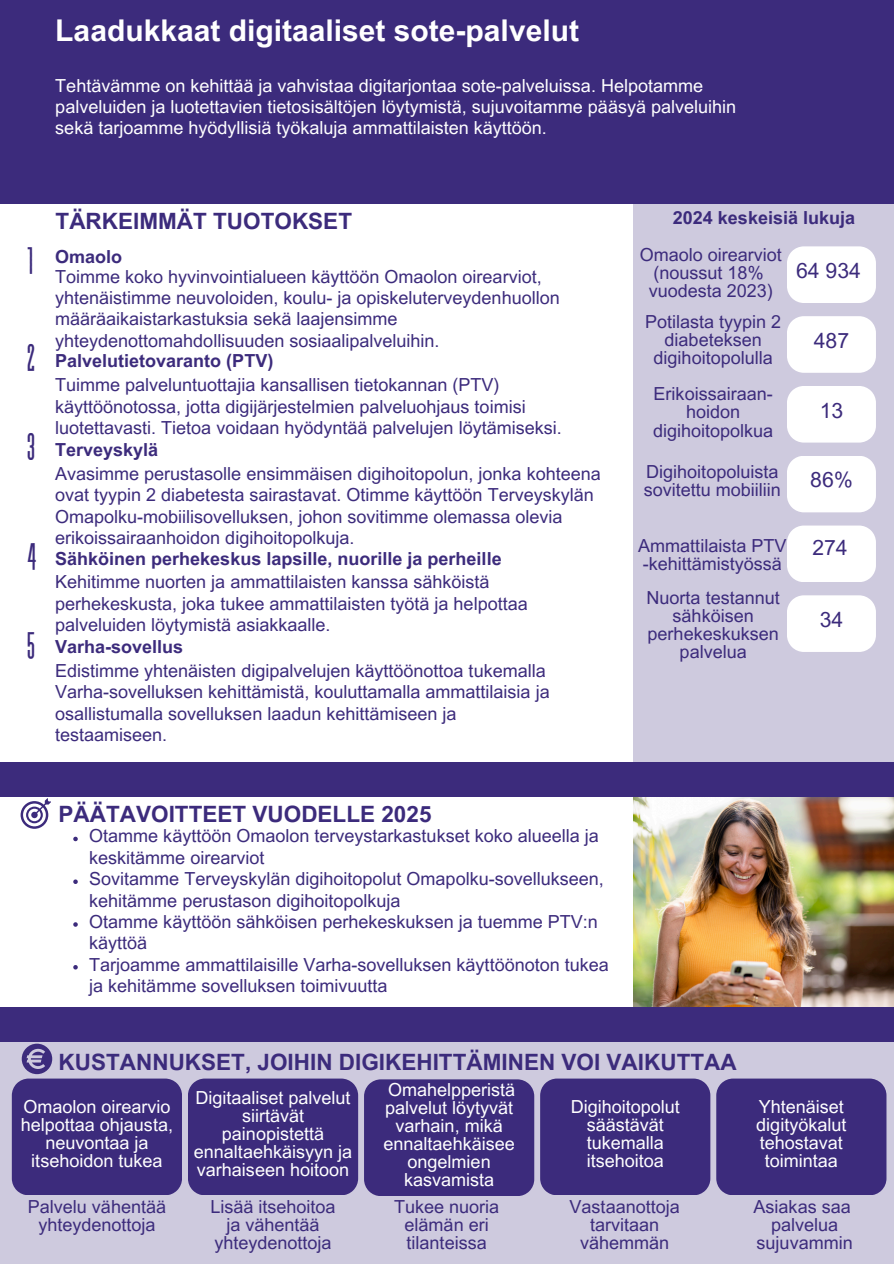
<style>
.page{position:relative;width:894px;height:1264px;background:#fff}
.page>*{position:absolute;margin:0;border:0;box-sizing:border-box;transform-origin:0 0}
.t1{font:38.1px "Revive 80 Tall";color:#3c2b7c}
.t2{font:700 30px "Arial MT Pro";color:#fff}
.t3{font:700 22.5px "Arial MT Pro";color:#3c2b7c}
.t4{font:21.15px "Arial MT Pro";color:#3c2b7c}
.t5{font:18px/21.3px "Arial MT Pro";color:#3c2b7c;text-align:center}
.t6{font:18px/18px "Arial MT Pro";color:#fff;text-align:center}
.t7{font:700 18px "Arial MT Pro";color:#3c2b7c}
</style>
<div class="page">
<div style="left:0;top:1018px;width:893px;height:245px;background:#cecade"></div>
<div style="left:716px;top:1078px;width:170px;height:117px;background:#3c2b7c"></div>
<div style="left:540px;top:1078px;width:170px;height:117px;background:#3c2b7c"></div>
<div style="left:364px;top:1079px;width:170px;height:117px;background:#3c2b7c"></div>
<div style="left:188px;top:1078px;width:170px;height:117px;background:#3c2b7c"></div>
<svg style="left:12px;top:1043px;width:170px;height:152px"></svg>
<img style="left:633px;top:796px;width:260px;height:211px">
<div style="left:0;top:1007px;width:893px;height:34px;background:#3c2b7c"></div>
<svg style="left:73px;top:836px;width:5px;height:5px"></svg>
<svg style="left:73px;top:879px;width:5px;height:5px"></svg>
<svg style="left:73px;top:922px;width:5px;height:4px"></svg>
<svg style="left:73px;top:965px;width:5px;height:4px"></svg>
<svg style="left:21px;top:798px;width:30px;height:30px"></svg>
<div style="left:633px;top:194px;width:260px;height:572px;background:#cecade"></div>
<div style="left:0;top:762px;width:893px;height:34px;background:#3c2b7c"></div>
<div style="left:787px;top:595px;width:88px;height:57px;background:#fff"></div>
<div style="left:787px;top:525px;width:88px;height:57px;background:#fff"></div>
<div style="left:787px;top:456px;width:88px;height:56px;background:#fff"></div>
<div style="left:787px;top:386px;width:88px;height:56px;background:#fff"></div>
<svg style="left:787px;top:316px;width:88px;height:57px;background:#fcfcfd"></svg>
<div style="left:787px;top:246px;width:88px;height:57px;background:#fff"></div>
<div style="left:0;top:0;width:893px;height:204px;background:#3c2b7c"></div>
<p class="t2" style="left:55px;top:19px;width:525px">Laadukkaat digitaaliset sote-palvelut</p>
<p class="t6" style="left:55px;top:77px;width:682px;line-height:21.3px;text-align:left">Tehtävämme on kehittää ja vahvistaa digitarjontaa sote-palveluissa. Helpotamme palveluiden ja luotettavien tietosisältöjen löytymistä, sujuvoitamme pääsyä palveluihin sekä tarjoamme hyödyllisiä työkaluja ammattilaisten käyttöön.</p>
<p class="t3" style="left:56px;top:213px;width:298px">TÄRKEIMMÄT TUOTOKSET</p>
<p class="t1" style="left:27px;top:241px;width:9px">1</p>
<p class="t7" style="left:55px;top:250px;width:69px">Omaolo</p>
<p class="t5" style="left:55px;top:268px;width:506px;text-align:left">Toimme koko hyvinvointialueen käyttöön Omaolon oirearviot, yhtenäistimme neuvoloiden, koulu- ja opiskeluterveydenhuollon määräaikaistarkastuksia sekä laajensimme yhteydenottomahdollisuuden sosiaalipalveluihin.</p>
<p class="t1" style="left:27px;top:338px;width:11px">2</p>
<p class="t7" style="left:55px;top:354px;width:220px">Palvelutietovaranto (PTV)</p>
<h2 class="t5" style="left:55px;top:376px;width:508px;text-align:left">Tuimme palveluntuottajia kansallisen tietokannan (PTV) käyttöönotossa, jotta digijärjestelmien palveluohjaus toimisi luotettavasti. Tietoa voidaan hyödyntää palvelujen löytämiseksi.</h2>
<p class="t1" style="left:27px;top:427px;width:11px">3</p>
<p class="t7" style="left:55px;top:443px;width:105px">Terveyskylä</p>
<p class="t5" style="left:55px;top:465px;width:547px;text-align:left">Avasimme perustasolle ensimmäisen digihoitopolun, jonka kohteena ovat tyypin 2 diabetesta sairastavat. Otimme käyttöön Terveyskylän Omapolku-mobiilisovelluksen, johon sovitimme olemassa olevia erikoissairaanhoidon digihoitopolkuja.</p>
<p class="t1" style="left:27px;top:537px;width:12px">4</p>
<p class="t7" style="left:55px;top:551px;width:448px">Sähköinen perhekeskus lapsille, nuorille ja perheille</p>
<p class="t1" style="left:27px;top:626px;width:11px">5</p>
<h2 class="t5" style="left:55px;top:573px;width:474px;text-align:left">Kehitimme nuorten ja ammattilaisten kanssa sähköistä perhekeskusta, joka tukee ammattilaisten työtä ja helpottaa palveluiden löytymistä asiakkaalle.</h2>
<p class="t7" style="left:55px;top:640px;width:130px">Varha-sovellus</p>
<p class="t5" style="left:55px;top:662px;width:496px;text-align:left">Edistimme yhtenäisten digipalvelujen käyttöönottoa tukemalla Varha-sovelluksen kehittämistä, kouluttamalla ammattilaisia ja osallistumalla sovelluksen laadun kehittämiseen ja testaamiseen.</p>
<p class="t3" style="left:59px;top:806px;width:374px">PÄÄTAVOITTEET VUODELLE 2025</p>
<p class="t5" style="left:89px;top:827px;width:511px;text-align:left">Otamme käyttöön Omaolon terveystarkastukset koko alueella ja keskitämme oirearviot</p>
<p class="t5" style="left:89px;top:870px;width:516px;text-align:left">Sovitamme Terveyskylän digihoitopolut Omapolku-sovellukseen, kehitämme perustason digihoitopolkuja</p>
<p class="t5" style="left:89px;top:913px;width:510px;text-align:left">Otamme käyttöön sähköisen perhekeskuksen ja tuemme PTV:n käyttöä</p>
<h2 class="t5" style="left:89px;top:955px;width:521px;text-align:left">Tarjoamme ammattilaisille Varha-sovelluksen käyttöönoton tukea ja kehitämme sovelluksen toimivuutta</h2>
<p class="t7" style="left:672px;top:211px;width:184px">2024 keskeisiä lukuja</p>
<p class="t5" style="left:639px;top:248px;width:144px;line-height:18px">Omaolo oirearviot (noussut 18%</p>
<p class="t5" style="left:648px;top:282px;width:126px">vuodesta 2023)</p>
<p class="t5" style="left:645px;top:315px;width:138px;line-height:18px">Potilasta tyypin 2 diabeteksen digihoitopolulla</p>
<p class="t5" style="left:653px;top:387px;width:122px;line-height:18px">Erikoissairaan&shy;hoidon digihoitopolkua</p>
<p class="t4" style="left:795px;top:263px;width:66px">64 934</p>
<p class="t4" style="left:813px;top:332px;width:37px">487</p>
<p class="t4" style="left:819px;top:402px;width:25px">13</p>
<p class="t5" style="left:646px;top:463px;width:134px">Digihoitopoluista</p>
<p class="t4" style="left:810px;top:472px;width:44px">86%</p>
<p class="t5" style="left:643px;top:481px;width:139px">sovitettu mobiiliin</p>
<p class="t5" style="left:638px;top:537px;width:150px">Ammattilaista PTV</p>
<p class="t4" style="left:812px;top:540px;width:37px">274</p>
<p class="t5" style="left:642px;top:555px;width:141px">-kehittämistyössä</p>
<p class="t5" style="left:646px;top:590px;width:135px;line-height:18px">Nuorta testannut sähköisen perhekeskuksen palvelua</p>
<p class="t4" style="left:819px;top:611px;width:25px">34</p>
<h3 class="t3" style="left:59px;top:1053px;width:679px">KUSTANNUKSET, JOIHIN DIGIKEHITTÄMINEN VOI VAIKUTTAA</h3>
<p class="t6" style="left:21px;top:1100px;width:154px">Omaolon oirearvio helpottaa ohjausta, neuvontaa ja itsehoidon tukea</p>
<p class="t5" style="left:28px;top:1199px;width:140px;line-height:18px">Palvelu vähentää yhteydenottoja</p>
<h3 class="t6" style="left:194px;top:1091px;width:160px">Digitaaliset palvelut siirtävät painopistettä ennaltaehkäisyyn ja varhaiseen hoitoon</h3>
<p class="t5" style="left:210px;top:1199px;width:127px;line-height:18px">Lisää itsehoitoa ja vähentää yhteydenottoja</p>
<p class="t6" style="left:383px;top:1083px;width:133px">Omahelpperistä palvelut löytyvät varhain, mikä ennaltaehkäisee ongelmien kasvamista</p>
<p class="t5" style="left:394px;top:1199px;width:107px;line-height:18px">Tukee nuoria elämän eri tilanteissa</p>
<h3 class="t6" style="left:570px;top:1100px;width:111px">Digihoitopolut säästävät tukemalla itsehoitoa</h3>
<p class="t5" style="left:569px;top:1199px;width:112px;line-height:18px">Vastaanottoja tarvitaan vähemmän</p>
<h3 class="t6" style="left:756px;top:1100px;width:92px">Yhtenäiset digityökalut tehostavat toimintaa</h3>
<h1 class="t5" style="left:753px;top:1198px;width:99px">Asiakas saa</h1>
<p class="t5" style="left:756px;top:1217px;width:98px;line-height:18px">palvelua sujuvammin</p>
</div>
